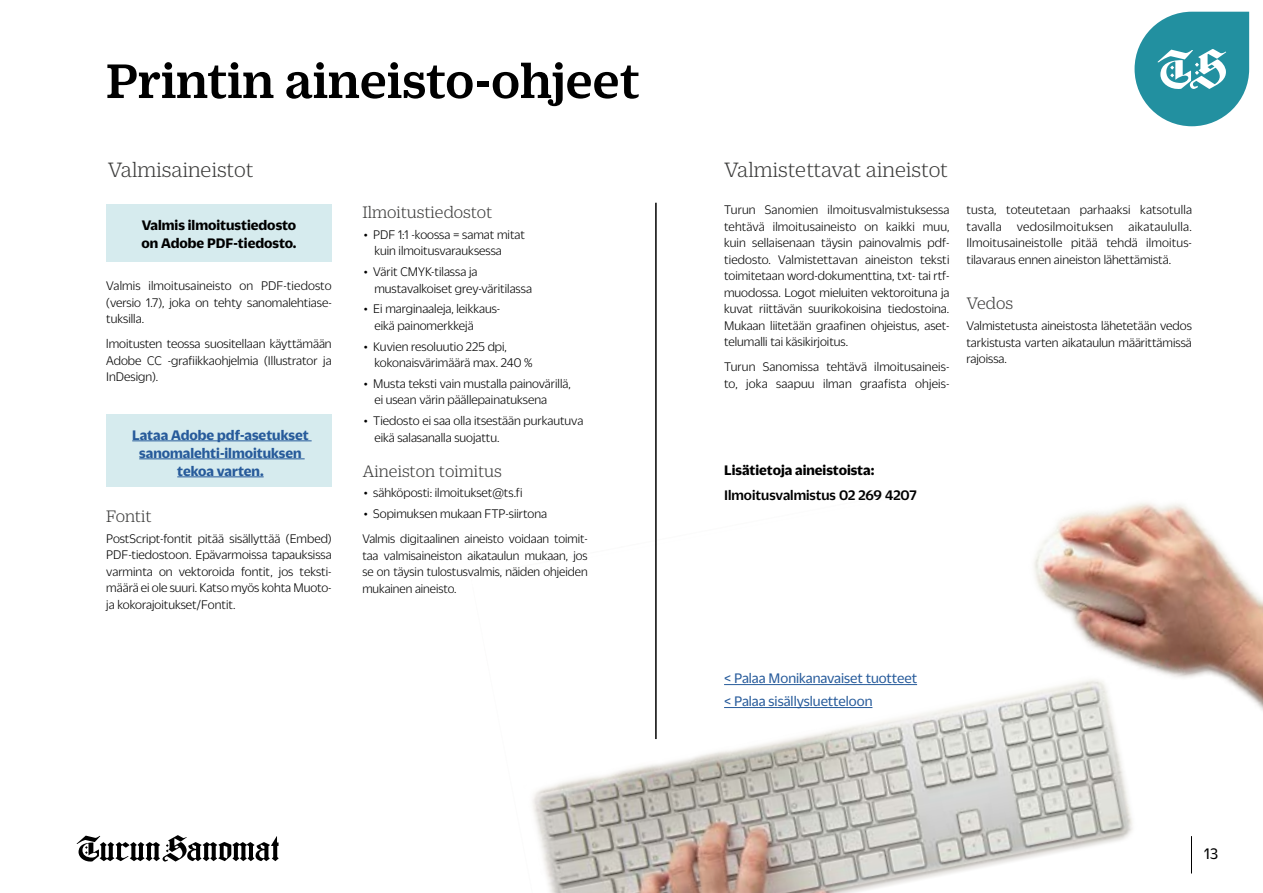
<style>
.page{position:relative;width:1263px;height:893px;background:#fff}
.page>*{position:absolute;margin:0;border:0;box-sizing:border-box;transform-origin:0 0}
.t1{font:500 52.5px "Duplicate Ionic";color:#000}
.t2{font:300 22.5px "Duplicate Ionic";letter-spacing:-.005em;color:#3c3c3b}
.t3{font:300 18px "Duplicate Ionic";letter-spacing:-.005em;color:#3c3c3b}
.t4{font:16.5px "Duplicate Sans";color:#000}
.t5{font:700 15px/18px "Duplicate Sans";color:#000}
.t6{font:700 15px/18px "Duplicate Sans";color:#275b9b;text-align:center}
.t7{font:15px "Duplicate Sans";color:#275b9b}
.t8{font:500 15px "Duplicate Sans";color:#000}
.t9{font:300 13.5px/16.5px "Duplicate Sans";color:#000}
</style>
<div class="page">
<svg style="left:77px;top:835px;width:202px;height:27px"></svg>
<svg style="left:1134px;top:12px;width:115px;height:114px"></svg>
<div style="left:106px;top:204px;width:226px;height:57px;background:#d6ebee"></div>
<div style="left:106px;top:414px;width:226px;height:72px;background:#d6ebee"></div>
<hr style="left:132px;top:440px;width:180px;height:1px;background:#275b9b">
<hr style="left:139px;top:458px;width:166px;height:1px;background:#275b9b">
<hr style="left:177px;top:476px;width:87px;height:1px;background:#275b9b">
<hr style="left:655px;top:203px;width:2px;height:536px;background:#000">
<img style="left:532px;top:493px;width:731px;height:400px">
<hr style="left:1191px;top:836px;width:1px;height:37px;background:#000">
<hr style="left:724px;top:707px;width:148px;height:1px;background:#275b9b">
<hr style="left:724px;top:684px;width:193px;height:1px;background:#275b9b">
<h1 class="t1" style="left:106px;top:44px;width:535px">Printin aineisto-ohjeet</h1>
<h2 class="t2" style="left:108px;top:155px;width:147px">Valmisaineistot</h2>
<h2 class="t2" style="left:724px;top:155px;width:226px">Valmistettavat aineistot</h2>
<p class="t5" style="left:141px;top:215px;width:157px">Valmis ilmoitustiedosto on Adobe PDF-tiedosto.</p>
<p class="t9" style="left:106px;top:277px;width:227px;text-align:justify">Valmis ilmoitusaineisto on PDF-tiedosto (versio 1.7), joka on tehty sanomalehtiase&shy;tuksilla.</p>
<p class="t9" style="left:106px;top:335px;width:227px;text-align:justify">lmoitusten teossa suositellaan käyttämään Adobe CC -grafiikkaohjelmia (Illustrator ja InDesign).</p>
<p class="t6" style="left:132px;top:425px;width:178px">Lataa Adobe pdf-asetukset sanomalehti-ilmoituksen tekoa varten.</p>
<h3 class="t3" style="left:106px;top:505px;width:47px">Fontit</h3>
<p class="t9" style="left:106px;top:529px;width:227px;text-align:justify">PostScript-fontit pitää sisällyttää (Embed)<br>PDF-tiedostoon. Epävarmoissa tapauksissa varminta on vektoroida fontit, jos teksti&shy;määrä ei ole suuri. Katso myös kohta Muoto&shy;ja kokorajoitukset/Fontit.</p>
<h3 class="t3" style="left:362px;top:200px;width:132px">Ilmoitustiedostot</h3>
<p class="t9" style="left:374px;top:225px;width:152px;text-indent:-11px">• PDF 1:1 -koossa = samat mitat kuin ilmoitusvarauksessa</p>
<p class="t9" style="left:374px;top:263px;width:159px;text-indent:-11px">• Värit CMYK-tilassa ja mustavalkoiset grey-väritilassa</p>
<p class="t9" style="left:374px;top:300px;width:127px;text-indent:-11px">• Ei marginaaleja, leikkaus&shy;eikä painomerkkejä</p>
<p class="t9" style="left:374px;top:337px;width:160px;text-indent:-11px">• Kuvien resoluutio 225 dpi, kokonaisvärimäärä max. 240 %</p>
<p class="t9" style="left:374px;top:374px;width:198px;text-indent:-11px">• Musta teksti vain mustalla painovärillä, ei usean värin päällepainatuksena</p>
<p class="t9" style="left:374px;top:412px;width:210px;text-indent:-11px">• Tiedosto ei saa olla itsestään purkautuva eikä salasanalla suojattu.</p>
<h3 class="t3" style="left:362px;top:459px;width:141px">Aineiston toimitus</h3>
<p class="t9" style="left:364px;top:484px;width:160px">• sähköposti: ilmoitukset@ts.fi</p>
<p class="t9" style="left:362px;top:500px;width:227px;line-height:25px">• Sopimuksen mukaan FTP-siirtona<br>Valmis digitaalinen aineisto voidaan toimit-</p>
<p class="t9" style="left:362px;top:546px;width:227px;text-align:justify">taa valmisaineiston aikataulun mukaan, jos se on täysin tulostusvalmis, näiden ohjeiden mukainen aineisto.</p>
<p class="t9" style="left:724px;top:201px;width:227px;text-align:justify">Turun Sanomien ilmoitusvalmistuksessa tehtävä ilmoitusaineisto on kaikki muu, kuin sellaisenaan täysin painovalmis pdf&shy;tiedosto. Valmistettavan aineiston teksti toimitetaan word-dokumenttina, txt- tai rtf&shy;muodossa. Logot mieluiten vektoroituna ja kuvat riittävän suurikokoisina tiedostoina.<br>Mukaan liitetään graafinen ohjeistus, aset&shy;telumalli tai käsikirjoitus.</p>
<p class="t9" style="left:724px;top:358px;width:227px">Turun Sanomissa tehtävä ilmoitusaineis&shy;to, joka saapuu ilman graafista ohjeis-</p>
<p class="t5" style="left:724px;top:460px;width:152px">Lisätietoja aineistoista:</p>
<p class="t8" style="left:724px;top:486px;width:194px">Ilmoitusvalmistus 02 269 4207</p>
<p class="t9" style="left:966px;top:201px;width:227px;text-align:justify">tusta, toteutetaan parhaaksi katsotulla tavalla vedosilmoituksen aikataululla.<br>Ilmoitusaineistolle pitää tehdä ilmoitus&shy;tilavaraus ennen aineiston lähettämistä.</p>
<h3 class="t3" style="left:966px;top:292px;width:48px">Vedos</h3>
<p class="t9" style="left:966px;top:317px;width:227px;text-align:justify">Valmistetusta aineistosta lähetetään vedos tarkistusta varten aikataulun määrittämissä rajoissa.</p>
<p class="t7" style="left:724px;top:669px;width:194px">&lt; Palaa Monikanavaiset tuotteet</p>
<p class="t7" style="left:724px;top:692px;width:150px">&lt; Palaa sisällysluetteloon</p>
<p class="t4" style="left:1204px;top:843px;width:15px">13</p>
</div>
